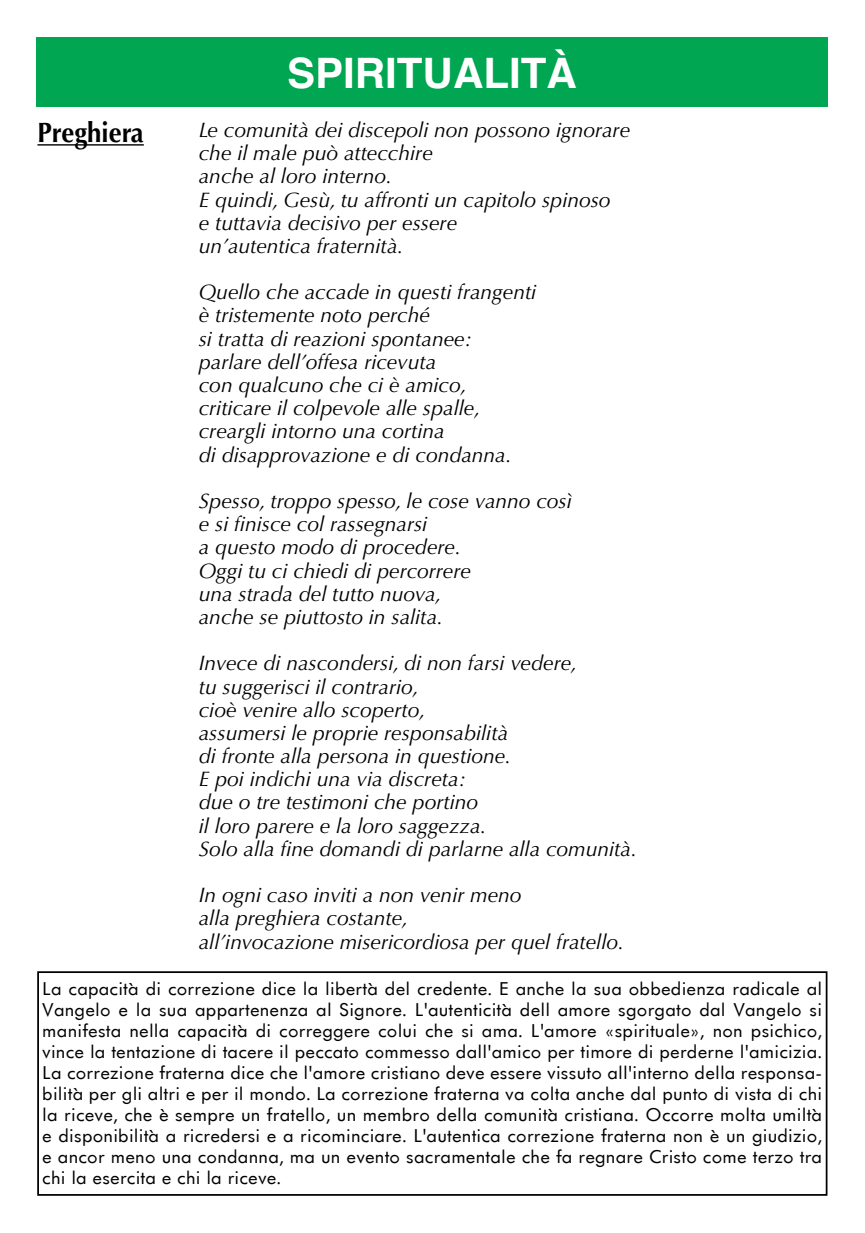
<style>
.page{position:relative;width:865px;height:1233px;background:#fff}
.page>*{position:absolute;margin:0;border:0;box-sizing:border-box;transform-origin:0 0}
.t1{font:700 42px "Helvetica";color:#fff}
.t2{font:700 28px "Optima LT Std";color:#000;scale:.92 1}
.t3{font:italic 21px/23.1px "Optima LT Std";color:#000}
.t4{font:17.5px/21px "Futurist";color:#000;text-align:justify}
</style>
<div class="page">
<div style="left:36px;top:37px;width:791px;height:70px;background:#00a651"></div>
<hr style="left:37px;top:144px;width:107px;height:2px;background:#000">
<div style="left:37px;top:971px;width:790px;height:225px;border:2px solid #000"></div>
<h2 class="t2" style="left:37px;top:116px;width:117px">Preghiera</h2>
<h1 class="t1" style="left:287px;top:47px;width:291px">SPIRITUALITÀ</h1>
<p class="t3" style="left:199px;top:118px;width:433px">Le comunità dei discepoli non possono ignorare che il male può attecchire<br>anche al loro interno.<br>E quindi, Gesù, tu affronti un capitolo spinoso<br>e tuttavia decisivo per essere<br>un’autentica fraternità.</p>
<p class="t3" style="left:199px;top:281px;width:339px">Quello che accade in questi frangenti è tristemente noto perché<br>si tratta di reazioni spontanee: parlare dell’offesa ricevuta<br>con qualcuno che ci è amico, criticare il colpevole alle spalle, creargli intorno una cortina<br>di disapprovazione e di condanna.</p>
<p class="t3" style="left:199px;top:489px;width:374px">Spesso, troppo spesso, le cose vanno così e si finisce col rassegnarsi<br>a questo modo di procedere.<br>Oggi tu ci chiedi di percorrere<br>una strada del tutto nuova,<br>anche se piuttosto in salita.</p>
<p class="t3" style="left:199px;top:652px;width:439px">Invece di nascondersi, di non farsi vedere,<br>tu suggerisci il contrario,<br>cioè venire allo scoperto,<br>assumersi le proprie responsabilità<br>di fronte alla persona in questione.<br>E poi indichi una via discreta:<br>due o tre testimoni che portino<br>il loro parere e la loro saggezza.<br>Solo alla fine domandi di parlarne alla comunità.</p>
<p class="t3" style="left:199px;top:884px;width:426px">In ogni caso inviti a non venir meno<br>alla preghiera costante,<br>all’invocazione misericordiosa per quel fratello.</p>
<p class="t4" style="left:42px;top:978px;width:781px">La capacità di correzione dice la libertà del credente. E anche la sua obbedienza radicale al Vangelo e la sua appartenenza al Signore. L'autenticità dell amore sgorgato dal Vangelo si manifesta nella capacità di correggere colui che si ama. L'amore «spirituale», non psichico, vince la tentazione di tacere il peccato commesso dall'amico per timore di perderne l'amicizia.<br>La correzione fraterna dice che l'amore cristiano deve essere vissuto all'interno della responsa&shy;bilità per gli altri e per il mondo. La correzione fraterna va colta anche dal punto di vista di chi la riceve, che è sempre un fratello, un membro della comunità cristiana. Occorre molta umiltà e disponibilità a ricredersi e a ricominciare. L'autentica correzione fraterna non è un giudizio, e ancor meno una condanna, ma un evento sacramentale che fa regnare Cristo come terzo tra chi la esercita e chi la riceve.</p>
</div>
